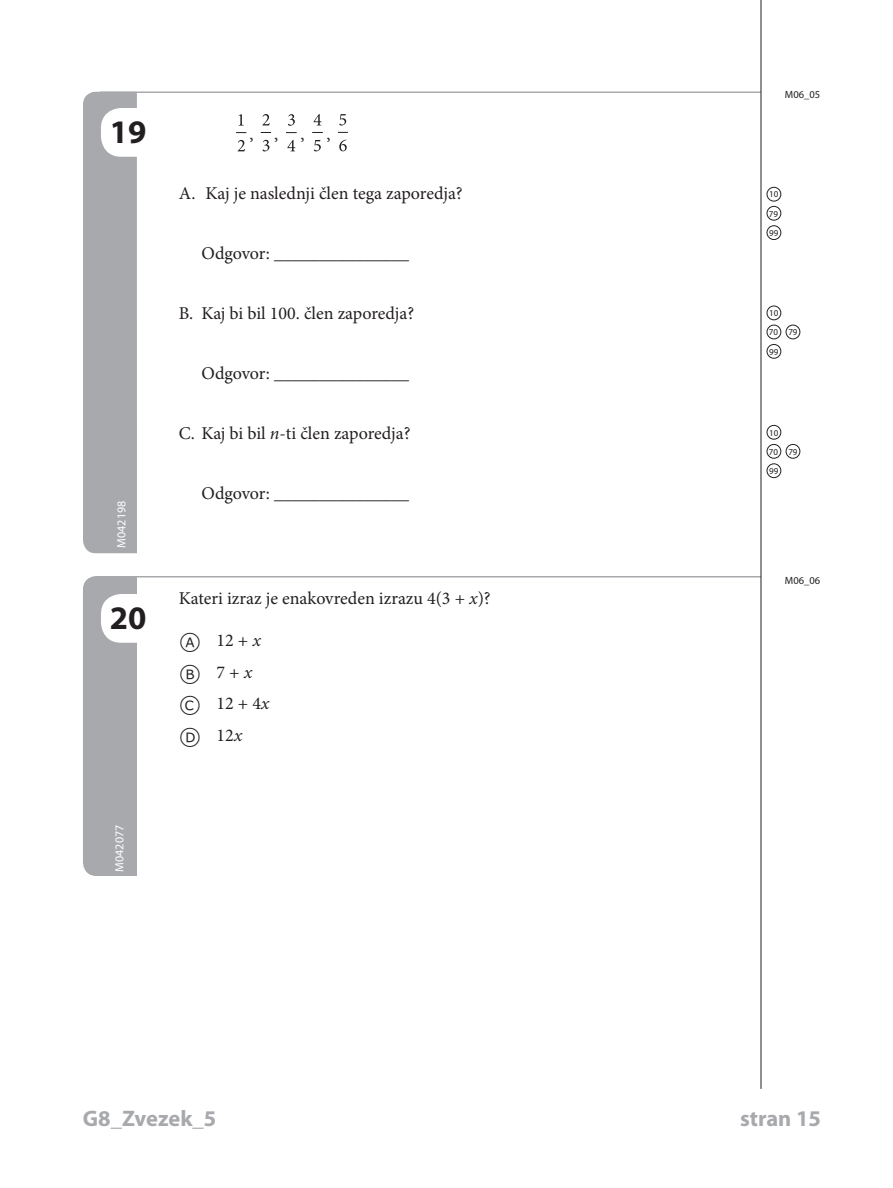
<style>
.page{position:relative;width:893px;height:1188px;background:#fff}
.page>*{position:absolute;margin:0;border:0;box-sizing:border-box;transform-origin:0 0}
.t1{font:700 33px "Myriad Pro";color:#231f20}
.t2{font:700 22.5px "Myriad Pro";color:#a8a9ad}
.t3{font:18px/31.5px "Minion Pro";color:#231f20}
.t4{font:12px "Myriad Pro";color:#fff}
.t5{font:10.5px "Myriad Pro";color:#231f20}
.t6{font:9px "Myriad Pro";color:#231f20}
.s1{font-style:italic}
.s2{font-family:"TIMSS options";font-size:24px}
</style>
<div class="page">
<div style="left:83px;top:92px;width:54px;height:462px;background:#a8a9ad"></div>
<hr style="left:100px;top:92px;width:661px;height:1px;background:#a8a9ad">
<div style="left:83px;top:576px;width:54px;height:300px;background:#a8a9ad"></div>
<hr style="left:100px;top:576px;width:661px;height:2px;background:#a8a9ad">
<hr style="left:761px;top:0;width:1px;height:1089px;background:#231f20">
<svg style="left:239px;top:114px;width:5px;height:12px"></svg>
<svg style="left:238px;top:140px;width:7px;height:11px"></svg>
<svg style="left:262px;top:114px;width:8px;height:11px"></svg>
<svg style="left:263px;top:140px;width:6px;height:11px"></svg>
<svg style="left:288px;top:114px;width:7px;height:12px"></svg>
<svg style="left:287px;top:140px;width:8px;height:11px"></svg>
<svg style="left:314px;top:114px;width:7px;height:11px"></svg>
<svg style="left:314px;top:140px;width:7px;height:11px"></svg>
<svg style="left:339px;top:114px;width:7px;height:12px"></svg>
<svg style="left:339px;top:140px;width:8px;height:11px"></svg>
<div style="left:767px;top:187px;width:14px;height:14px;border:1px solid #231f20;border-radius:50%"></div>
<div style="left:767px;top:206px;width:14px;height:14px;border:1px solid #231f20;border-radius:50%"></div>
<div style="left:767px;top:226px;width:14px;height:14px;border:1px solid #231f20;border-radius:50%"></div>
<div style="left:767px;top:306px;width:14px;height:14px;border:1px solid #231f20;border-radius:50%"></div>
<div style="left:767px;top:325px;width:14px;height:14px;border:1px solid #231f20;border-radius:50%"></div>
<div style="left:786px;top:325px;width:14px;height:14px;border:1px solid #231f20;border-radius:50%"></div>
<div style="left:767px;top:344px;width:14px;height:14px;border:1px solid #231f20;border-radius:50%"></div>
<div style="left:767px;top:425px;width:14px;height:14px;border:1px solid #231f20;border-radius:50%"></div>
<div style="left:767px;top:444px;width:14px;height:14px;border:1px solid #231f20;border-radius:50%"></div>
<div style="left:786px;top:444px;width:14px;height:14px;border:1px solid #231f20;border-radius:50%"></div>
<div style="left:767px;top:464px;width:14px;height:14px;border:1px solid #231f20;border-radius:50%"></div>
<div style="left:101px;top:108px;width:63px;height:49px;background:#fff;border-radius:20px"></div>
<div style="left:101px;top:594px;width:63px;height:49px;background:#fff;border-radius:20px"></div>
<h1 class="t1" style="left:110px;top:113px;width:38px">19</h1>
<p class="t4" style="left:115px;top:548px;width:48px;rotate:-90deg">M042198</p>
<h1 class="t1" style="left:110px;top:599px;width:38px">20</h1>
<p class="t4" style="left:113px;top:872px;width:48px;rotate:-90deg">M042077</p>
<p class="t3" style="left:249px;top:118px;width:83px">, , , ,</p>
<p class="t3" style="left:179px;top:178px;width:285px">A. Kaj je naslednji člen tega zaporedja?</p>
<p class="t3" style="left:201px;top:238px;width:209px">Odgovor: _______________</p>
<p class="t3" style="left:179px;top:298px;width:237px">B. Kaj bi bil 100. člen zaporedja?</p>
<p class="t3" style="left:201px;top:358px;width:209px">Odgovor: _______________</p>
<p class="t3" style="left:179px;top:418px;width:233px">C. Kaj bi bil <span class="s1">n</span>-ti člen zaporedja?</p>
<p class="t3" style="left:201px;top:478px;width:209px">Odgovor: _______________</p>
<p class="t3" style="left:179px;top:583px;width:313px">Kateri izraz je enakovreden izrazu 4(3 + <span class="s1">x</span>)?</p>
<p class="t3" style="left:180px;top:625px;width:91px"><span class="s2">a</span> 12 + <span class="s1">x </span><span class="s2">b</span> 7 + <span class="s1">x </span><span class="s2">c</span> 12 + 4<span class="s1">x </span><span class="s2">d</span> 12<span class="s1">x</span></p>
<p class="t5" style="left:785px;top:89px;width:37px">M06_05</p>
<p class="t6" style="left:769px;top:190px;width:11px">10</p>
<p class="t6" style="left:769px;top:209px;width:11px">79</p>
<p class="t6" style="left:769px;top:228px;width:11px">99</p>
<p class="t6" style="left:769px;top:308px;width:11px">10</p>
<p class="t6" style="left:769px;top:327px;width:11px">70</p>
<p class="t6" style="left:769px;top:347px;width:11px">99</p>
<p class="t6" style="left:788px;top:327px;width:11px">79</p>
<p class="t6" style="left:769px;top:428px;width:11px">10</p>
<p class="t6" style="left:769px;top:447px;width:11px">70</p>
<p class="t6" style="left:769px;top:466px;width:11px">99</p>
<p class="t6" style="left:788px;top:447px;width:11px">79</p>
<p class="t5" style="left:785px;top:575px;width:37px">M06_06</p>
<p class="t2" style="left:122px;top:1105px;width:96px">Zvezek_5</p>
<p class="t2" style="left:83px;top:1105px;width:85px">G8_M06</p>
<p class="t2" style="left:796px;top:1105px;width:26px">15</p>
<p class="t2" style="left:740px;top:1105px;width:82px">stran 41</p>
</div>
